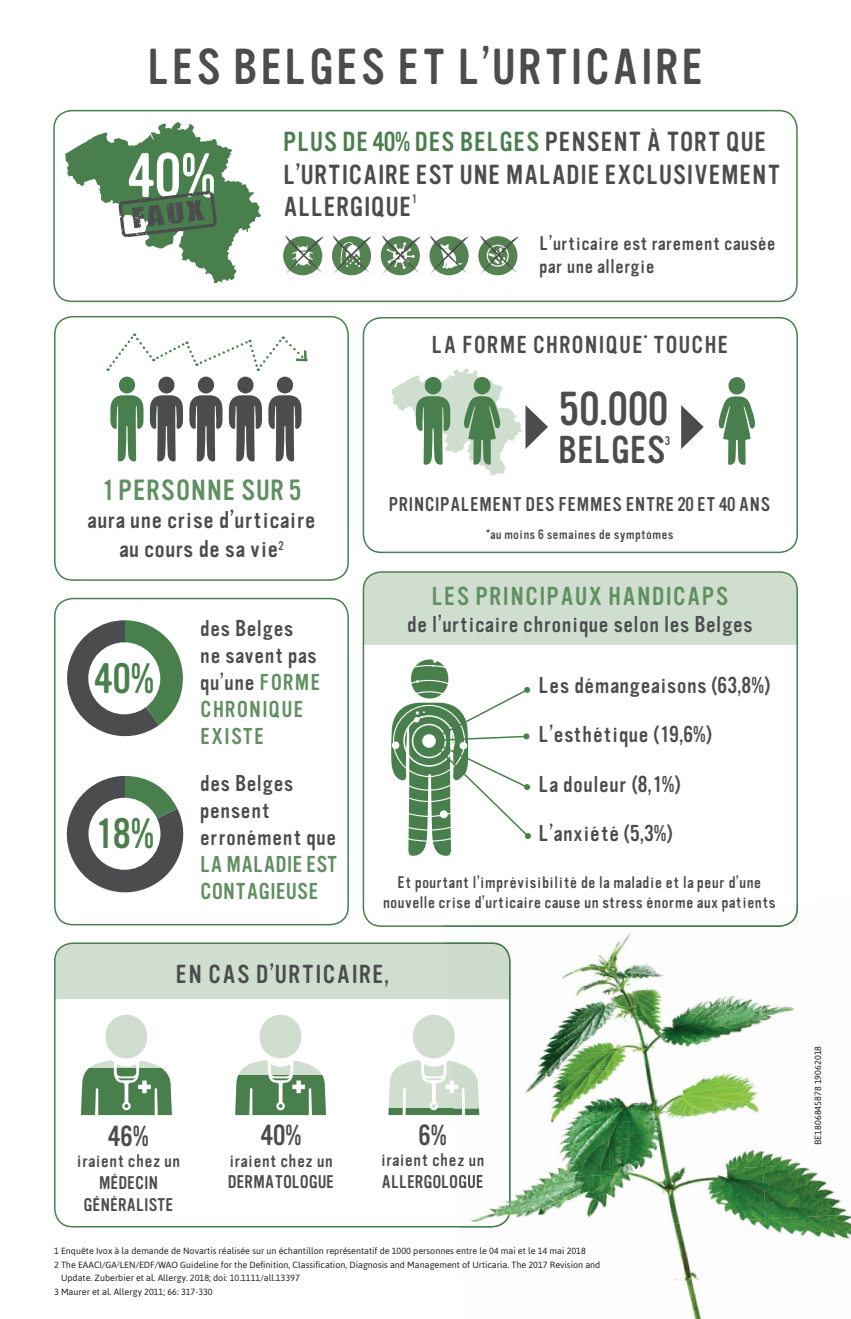
<style>
.page{position:relative;width:851px;height:1319px;background:#fff}
.page>*{position:absolute;margin:0;border:0;box-sizing:border-box;transform-origin:0 0}
.t1{font:61.35px "Vinyl";color:#fff}
.t2{font:49.5px "Vinyl";color:#4b4c4d}
.t3{font:46.5px "Vinyl";color:#4b4c4d}
.t4{font:41.7px "Vinyl";color:#497f4d}
.t5{font:38.1px "Vinyl";letter-spacing:-.05em;color:#4b4c4d}
.t6{font:28.65px "Vinyl";letter-spacing:-.025em;color:#608f61}
.t7{font:28.5px "Vinyl";color:#4b4c4d}
.t8{font:27px/32.4px "Vinyl";letter-spacing:-.025em;color:#4b4c4d}
.t9{font:25.5px "Vinyl";color:#608f61}
.t10{font:25.5px "Vinyl";color:#4b4c4d}
.t11{font:24px "Vinyl";color:#4b4c4d}
.t12{font:23.85px/28.7px "Vinyl";color:#4b4c4d;text-align:center}
.t13{font:22.5px/27px "Vinyl";color:#4b4c4d}
.t14{font:22.5px/27px "Vinyl";letter-spacing:-.04em;color:#608f61}
.t15{font:19.5px/23.4px "Vinyl";color:#4b4c4d}
.t16{font:19.5px "Vinyl";letter-spacing:-.025em;color:#4b4c4d}
.t17{font:18px/21.6px "Vinyl";letter-spacing:-.05em;color:#4b4c4d}
.t18{font:16.5px/19.8px "Vinyl";color:#4b4c4d;text-align:center}
.t19{font:13.5px "Vinyl";color:#4b4c4d}
.t20{font:12.3px "Vinyl";color:#4b4c4d}
.t21{font:9px "Asap";color:#231f20}
.s1{color:#497f4d}
.s2{color:#608f61}
</style>
<div class="page">
<div style="left:119px;top:376px;width:16px;height:17px;background:#497f4d;border-radius:8px"></div>
<svg style="left:110px;top:395px;width:73px;height:66px"></svg>
<div style="left:158px;top:376px;width:16px;height:17px;background:#4b4c4d;border-radius:8px"></div>
<div style="left:198px;top:376px;width:16px;height:17px;background:#4b4c4d;border-radius:8px"></div>
<svg style="left:189px;top:395px;width:73px;height:66px"></svg>
<div style="left:237px;top:376px;width:16px;height:17px;background:#4b4c4d;border-radius:8px"></div>
<svg style="left:268px;top:395px;width:34px;height:66px"></svg>
<div style="left:277px;top:376px;width:16px;height:17px;background:#4b4c4d;border-radius:8px"></div>
<svg style="left:107px;top:333px;width:201px;height:38px"></svg>
<div style="left:728px;top:377px;width:17px;height:17px;background:#497f4d;border-radius:8px"></div>
<svg style="left:718px;top:396px;width:37px;height:69px"></svg>
<svg style="left:391px;top:368px;width:157px;height:108px"></svg>
<svg style="left:681px;top:405px;width:22px;height:44px"></svg>
<svg style="left:283px;top:236px;width:39px;height:39px"></svg>
<svg style="left:380px;top:236px;width:40px;height:39px"></svg>
<svg style="left:478px;top:236px;width:39px;height:39px"></svg>
<svg style="left:67px;top:620px;width:116px;height:117px"></svg>
<div style="left:88px;top:642px;width:72px;height:72px;background:#fff;border-radius:50%"></div>
<svg style="left:66px;top:775px;width:118px;height:118px"></svg>
<div style="left:88px;top:797px;width:72px;height:72px;background:#fff;border-radius:50%"></div>
<svg style="left:285px;top:235px;width:38px;height:39px"></svg>
<svg style="left:332px;top:235px;width:39px;height:39px"></svg>
<svg style="left:381px;top:235px;width:39px;height:39px"></svg>
<svg style="left:429px;top:235px;width:39px;height:39px"></svg>
<svg style="left:479px;top:235px;width:39px;height:39px"></svg>
<svg style="left:65px;top:122px;width:196px;height:161px"></svg>
<svg style="left:54px;top:942px;width:403px;height:285px"></svg>
<svg style="left:362px;top:571px;width:435px;height:355px"></svg>
<div style="left:53px;top:110px;width:744px;height:192px;border:2px solid #497f4d;border-radius:18px"></div>
<div style="left:54px;top:316px;width:295px;height:264px;border:2px solid #497f4d;border-radius:18px"></div>
<div style="left:54px;top:597px;width:295px;height:328px;border:2px solid #497f4d;border-radius:18px"></div>
<div style="left:362px;top:317px;width:435px;height:236px;border:2px solid #497f4d;border-radius:18px"></div>
<img style="left:444px;top:926px;width:153px;height:44px">
<img style="left:597px;top:926px;width:153px;height:39px">
<img style="left:750px;top:900px;width:48px;height:27px">
<img style="left:448px;top:965px;width:151px;height:61px">
<img style="left:599px;top:957px;width:152px;height:61px">
<img style="left:751px;top:999px;width:19px;height:11px">
<img style="left:450px;top:1018px;width:152px;height:59px">
<img style="left:602px;top:1010px;width:152px;height:60px">
<img style="left:754px;top:1005px;width:41px;height:20px">
<img style="left:452px;top:1070px;width:152px;height:60px">
<img style="left:604px;top:1062px;width:153px;height:60px">
<img style="left:454px;top:1122px;width:153px;height:59px">
<img style="left:607px;top:1114px;width:153px;height:60px">
<img style="left:760px;top:1151px;width:33px;height:15px">
<img style="left:457px;top:1174px;width:153px;height:54px">
<img style="left:610px;top:1166px;width:152px;height:52px">
<img style="left:762px;top:1161px;width:85px;height:57px">
<img style="left:460px;top:1226px;width:150px;height:2px">
<img style="left:672px;top:1218px;width:93px;height:52px">
<img style="left:765px;top:1214px;width:85px;height:25px">
<img style="left:675px;top:1270px;width:26px;height:48px">
<img style="left:451px;top:1060px;width:28px;height:54px">
<img style="left:449px;top:1021px;width:5px;height:28px">
<img style="left:453px;top:1108px;width:26px;height:6px">
<img style="left:456px;top:1153px;width:28px;height:13px">
<img style="left:457px;top:1174px;width:25px;height:13px">
<img style="left:445px;top:986px;width:47px;height:12px">
<img style="left:445px;top:942px;width:65px;height:44px">
<img style="left:492px;top:986px;width:18px;height:241px">
<img style="left:459px;top:1225px;width:33px;height:2px">
<img style="left:444px;top:903px;width:353px;height:23px">
<img style="left:643px;top:904px;width:132px;height:7px">
<svg style="left:507px;top:1201px;width:4px;height:14px"></svg>
<h2 class="t2" style="left:146px;top:40px;width:559px">LES BELGES ET L’URTICAIRE</h2>
<h1 class="t1" style="left:128px;top:142px;width:89px">40%</h1>
<h3 class="t8" style="left:283px;top:126px;width:499px"><span class="s1">PLUS DE 40% DES BELGES</span> PENSENT À TORT QUE<br>L’URTICAIRE EST UNE MALADIE EXCLUSIVEMENT<br>ALLERGIQUE</h3>
<h3 class="t20" style="left:411px;top:192px;width:7px">1</h3>
<h3 class="t15" style="left:539px;top:231px;width:238px">L’urticaire est rarement causée par une allergie</h3>
<h3 class="t11" style="left:431px;top:332px;width:299px">LA FORME CHRONIQUE<sup>*</sup> TOUCHE</h3>
<h3 class="t3" style="left:559px;top:383px;width:110px">50.000</h3>
<h3 class="t5" style="left:557px;top:429px;width:111px">BELGES</h3>
<h3 class="t20" style="left:664px;top:434px;width:7px">3</h3>
<h3 class="t6" style="left:101px;top:474px;width:202px">1 PERSONNE SUR 5</h3>
<h3 class="t12" style="left:87px;top:506px;width:230px">aura une crise d’urticaire au cours de sa vie<sup>2</sup></h3>
<h3 class="t4" style="left:95px;top:655px;width:61px">40%</h3>
<h3 class="t4" style="left:95px;top:810px;width:61px">18%</h3>
<h3 class="t13" style="left:200px;top:615px;width:123px">des Belges<br>ne savent pas qu’une <span class="s2">FORME<br>CHRONIQUE<br>EXISTE</span></h3>
<h3 class="t13" style="left:200px;top:770px;width:138px">des Belges pensent erronément que</h3>
<h3 class="t14" style="left:200px;top:851px;width:140px">LA MALADIE EST<br>CONTAGIEUSE</h3>
<h3 class="t16" style="left:388px;top:493px;width:384px">PRINCIPALEMENT DES FEMMES ENTRE 20 ET 40 ANS</h3>
<h3 class="t19" style="left:486px;top:527px;width:189px">*au moins 6 semaines de symptômes</h3>
<h3 class="t9" style="left:431px;top:582px;width:299px">LES PRINCIPAUX HANDICAPS</h3>
<h3 class="t13" style="left:407px;top:611px;width:347px">de l’urticaire chronique selon les Belges</h3>
<h3 class="t13" style="left:538px;top:671px;width:234px">Les démangeaisons (63,8%)</h3>
<h3 class="t13" style="left:538px;top:721px;width:176px">L’esthétique (19,6%)</h3>
<h3 class="t13" style="left:538px;top:770px;width:144px">La douleur (8,1%)</h3>
<h3 class="t13" style="left:538px;top:820px;width:136px">L’anxiété (5,3%)</h3>
<h3 class="t18" style="left:382px;top:872px;width:394px">Et pourtant l’imprévisibilité de la maladie et la peur d’une nouvelle crise d’urticaire cause un stress énorme aux patients</h3>
<h3 class="t10" style="left:175px;top:960px;width:215px">EN CAS D’URTICAIRE,</h3>
<h3 class="t7" style="left:108px;top:1120px;width:42px">46%</h3>
<h3 class="t17" style="left:77px;top:1150px;width:105px;text-align:center">iraient chez un<br>MÉDECIN<br>GÉNÉRALISTE</h3>
<h3 class="t7" style="left:261px;top:1119px;width:42px">40%</h3>
<h3 class="t17" style="left:227px;top:1149px;width:109px">iraient chez un<br>DERMATOLOGUE</h3>
<h3 class="t7" style="left:418px;top:1118px;width:30px">6%</h3>
<h3 class="t17" style="left:380px;top:1149px;width:105px">iraient chez un<br>ALLERGOLOGUE</h3>
<p class="t21" style="left:54px;top:1244px;width:533px">1 Enquête Ivox à la demande de Novartis réalisée sur un échantillon représentatif de 1000 personnes entre le 04 mai et le 14 mai 2018</p>
<p class="t21" style="left:54px;top:1258px;width:547px">2 The EAACI/GA²LEN/EDF/WAO Guideline for the Definition, Classification, Diagnosis and Management of Urticaria. The 2017 Revision and</p>
<p class="t21" style="left:61px;top:1271px;width:240px">Update. Zuberbier et al. Allergy. 2018; doi: 10.1111/all.13397</p>
<p class="t21" style="left:54px;top:1285px;width:160px">3 Maurer et al. Allergy 2011; 66: 317-330</p>
<p class="t21" style="left:811px;top:1144px;width:101px;rotate:-90deg">BE1806845878 19062018</p>
</div>
